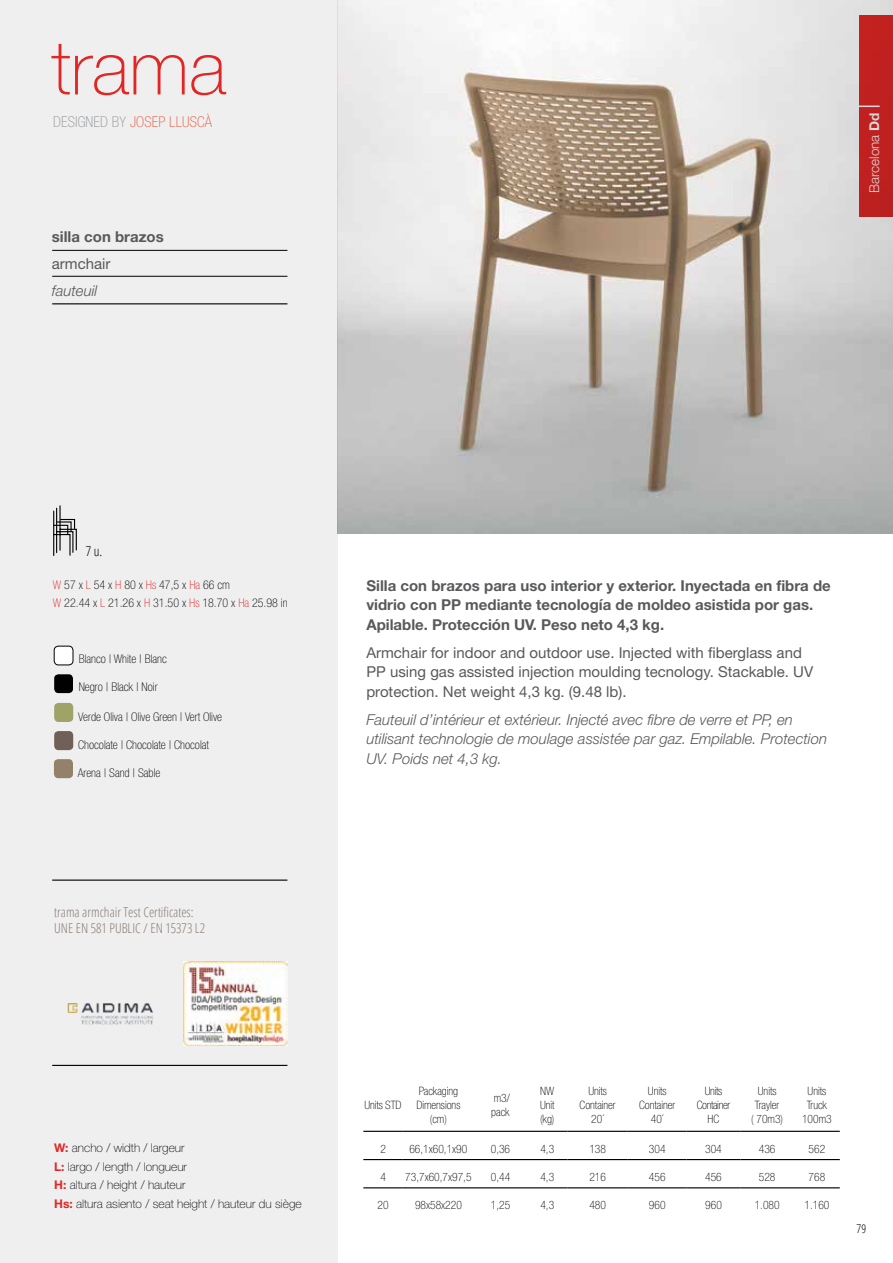
<style>
.page{position:relative;width:893px;height:1263px;background:#fff}
.page>*{position:absolute;margin:0;border:0;box-sizing:border-box;transform-origin:0 0}
.t1{font:100 75px "Helvetica Neue LT Std";color:#e12726}
.t2{font:700 15px/19.5px "Helvetica Neue LT Std";color:#58595b}
.t3{font:15px/19.5px "Helvetica Neue LT Std";color:#58595b}
.t4{font:italic 300 15px/19.5px "Helvetica Neue LT Std";color:#58595b}
.t5{font:100 condensed 15px "Helvetica Neue LT Std";letter-spacing:.01em;color:#e65b3f}
.t6{font:300 condensed 13.5px/16.2px "Open Sans";color:#887a70}
.t7{font:300 13.5px "Helvetica Neue LT Std";color:#fff}
.t8{font:300 condensed 13.5px "Open Sans";color:#000}
.t9{font:100 condensed 12px/18.6px "Helvetica Neue LT Std";color:#000}
.t10{font:100 12px/18.6px "Helvetica Neue LT Std";color:#000}
.t11{font:300 condensed 12px "Open Sans";color:#000}
.t12{font:100 condensed 11.55px/13.8px "Helvetica Neue LT Std";color:#000;text-align:center}
.t13{font:100 condensed 11.55px/13.8px "Helvetica Neue LT Std";letter-spacing:-.03em;color:#000;text-align:center}
.s1{color:#939598}
.s2{font-weight:700}
.s3{color:#e12726}
.s4{font-weight:700;color:#e12726}
</style>
<div class="page">
<div style="left:0;top:0;width:338px;height:1263px;background:#efeff0"></div>
<hr style="left:52px;top:250px;width:235px;height:1px;background:#000">
<hr style="left:52px;top:276px;width:235px;height:1px;background:#000">
<hr style="left:52px;top:303px;width:235px;height:1px;background:#000">
<hr style="left:52px;top:879px;width:235px;height:2px;background:#000">
<hr style="left:52px;top:1065px;width:235px;height:1px;background:#000">
<hr style="left:363px;top:1131px;width:40px;height:1px;background:#000">
<hr style="left:403px;top:1131px;width:71px;height:1px;background:#000">
<hr style="left:474px;top:1131px;width:53px;height:1px;background:#000">
<hr style="left:527px;top:1131px;width:41px;height:1px;background:#000">
<hr style="left:568px;top:1131px;width:60px;height:1px;background:#000">
<hr style="left:628px;top:1131px;width:59px;height:1px;background:#000">
<hr style="left:687px;top:1131px;width:53px;height:1px;background:#000">
<hr style="left:740px;top:1131px;width:54px;height:1px;background:#000">
<hr style="left:794px;top:1131px;width:46px;height:1px;background:#000">
<hr style="left:363px;top:1159px;width:40px;height:1px;background:#000">
<hr style="left:403px;top:1159px;width:71px;height:1px;background:#000">
<hr style="left:474px;top:1159px;width:53px;height:1px;background:#000">
<hr style="left:527px;top:1159px;width:41px;height:1px;background:#000">
<hr style="left:568px;top:1159px;width:60px;height:1px;background:#000">
<hr style="left:628px;top:1159px;width:59px;height:1px;background:#000">
<hr style="left:687px;top:1159px;width:53px;height:1px;background:#000">
<hr style="left:740px;top:1159px;width:54px;height:1px;background:#000">
<hr style="left:794px;top:1159px;width:46px;height:1px;background:#000">
<hr style="left:363px;top:1187px;width:40px;height:1px;background:#000">
<hr style="left:403px;top:1187px;width:71px;height:1px;background:#000">
<hr style="left:474px;top:1187px;width:53px;height:1px;background:#000">
<hr style="left:527px;top:1187px;width:41px;height:1px;background:#000">
<hr style="left:568px;top:1187px;width:60px;height:1px;background:#000">
<hr style="left:628px;top:1187px;width:59px;height:1px;background:#000">
<hr style="left:687px;top:1187px;width:53px;height:1px;background:#000">
<hr style="left:740px;top:1187px;width:54px;height:1px;background:#000">
<hr style="left:794px;top:1187px;width:46px;height:1px;background:#000">
<svg style="left:53px;top:505px;width:24px;height:51px"></svg>
<img style="left:54px;top:674px;width:19px;height:19px">
<img style="left:54px;top:646px;width:19px;height:19px">
<div style="left:54px;top:646px;width:19px;height:19px;border:1px solid #000;border-radius:4px"></div>
<img style="left:54px;top:731px;width:19px;height:19px">
<img style="left:54px;top:703px;width:19px;height:19px">
<img style="left:54px;top:759px;width:19px;height:19px">
<img style="left:67px;top:1003px;width:86px;height:22px">
<img style="left:184px;top:961px;width:104px;height:85px">
<img style="left:338px;top:0;width:555px;height:533px">
<h1 class="t1" style="left:51px;top:25px;width:176px">trama</h1>
<p class="t5" style="left:53px;top:113px;width:160px"><span class="s1">DESIGNED BY</span> JOSEP LLUSCÀ</p>
<p class="t2" style="left:52px;top:226px;width:113px">silla con brazos</p>
<p class="t3" style="left:52px;top:254px;width:60px">armchair</p>
<p class="t4" style="left:52px;top:281px;width:47px">fauteuil</p>
<p class="t7" style="left:866px;top:193px;width:82px;rotate:-90deg">Barcelona <span class="s2">Dd</span></p>
<p class="t8" style="left:86px;top:541px;width:18px">7 u.</p>
<p class="t9" style="left:53px;top:575px;width:236px"><span class="s3">W</span> 57 x <span class="s3">L</span> 54 x <span class="s3">H</span> 80 x <span class="s3">Hs</span> 47,5 x <span class="s3">Ha</span> 66 cm<br><span class="s3">W</span> 22.44 x <span class="s3">L</span> 21.26 x <span class="s3">H</span> 31.50 x <span class="s3">Hs</span> 18.70 x <span class="s3">Ha</span> 25.98 in</p>
<p class="t9" style="left:79px;top:650px;width:89px">Blanco | White | Blanc</p>
<p class="t9" style="left:79px;top:678px;width:80px">Negro | Black | Noir</p>
<p class="t9" style="left:78px;top:707px;width:145px">Verde Oliva | Olive Green | Vert Olive</p>
<p class="t9" style="left:78px;top:735px;width:132px">Chocolate | Chocolate | Chocolat</p>
<p class="t9" style="left:78px;top:763px;width:84px">Arena | Sand | Sable</p>
<p class="t6" style="left:54px;top:903px;width:152px">trama armchair Test Certificates:<br>UNE EN 581 PUBLIC / EN 15373 L2</p>
<p class="t10" style="left:54px;top:1138px;width:249px"><span class="s4">W:</span> ancho / width / largeur<br><span class="s4">L:</span> largo / length / longueur<br><span class="s4">H:</span> altura / height / hauteur<br><span class="s4">Hs:</span> altura asiento / seat height / hauteur du siège</p>
<p class="t2" style="left:366px;top:575px;width:466px">Silla con brazos para uso interior y exterior. Inyectada en fibra de vidrio con PP mediante tecnología de moldeo asistida por gas.<br>Apilable. Protección UV. Peso neto 4,3 kg.</p>
<p class="t3" style="left:366px;top:643px;width:448px">Armchair for indoor and outdoor use. Injected with fiberglass and<br>PP using gas assisted injection moulding tecnology. Stackable. UV protection. Net weight 4,3 kg. (9.48 lb).</p>
<p class="t4" style="left:366px;top:710px;width:462px">Fauteuil d’intérieur et extérieur. Injecté avec fibre de verre et PP, en utilisant technologie de moulage assistée par gaz. Empilable. Protection<br>UV. Poids net 4,3 kg.</p>
<p class="t12" style="left:365px;top:1098px;width:38px">Units STD</p>
<p class="t12" style="left:416px;top:1084px;width:46px">Packaging<br>Dimensions (cm)</p>
<p class="t12" style="left:491px;top:1091px;width:20px;text-align:left">m3/ pack</p>
<p class="t12" style="left:540px;top:1084px;width:16px;text-align:justify">NW Unit (kg)</p>
<p class="t12" style="left:580px;top:1084px;width:38px">Units<br>Container<br>20´</p>
<p class="t12" style="left:639px;top:1084px;width:38px">Units<br>Container<br>40´</p>
<p class="t13" style="left:697px;top:1084px;width:35px">Units<br>Container<br>HC</p>
<p class="t12" style="left:751px;top:1084px;width:33px">Units<br>Trayler<br>( 70m3)</p>
<p class="t12" style="left:802px;top:1084px;width:31px">Units<br>Truck<br>100m3</p>
<p class="t12" style="left:380px;top:1141px;width:7px">2</p>
<p class="t12" style="left:409px;top:1141px;width:59px">66,1x60,1x90</p>
<p class="t12" style="left:491px;top:1141px;width:21px">0,36</p>
<p class="t12" style="left:540px;top:1141px;width:15px">4,3</p>
<p class="t12" style="left:589px;top:1141px;width:18px">138</p>
<p class="t12" style="left:649px;top:1141px;width:18px">304</p>
<p class="t12" style="left:705px;top:1141px;width:18px">304</p>
<p class="t12" style="left:759px;top:1141px;width:18px">436</p>
<p class="t12" style="left:809px;top:1141px;width:18px">562</p>
<p class="t12" style="left:380px;top:1170px;width:7px">4</p>
<p class="t12" style="left:405px;top:1170px;width:68px">73,7x60,7x97,5</p>
<p class="t12" style="left:491px;top:1170px;width:21px">0,44</p>
<p class="t12" style="left:540px;top:1170px;width:15px">4,3</p>
<p class="t12" style="left:589px;top:1170px;width:18px">216</p>
<p class="t12" style="left:649px;top:1170px;width:18px">456</p>
<p class="t12" style="left:705px;top:1170px;width:18px">456</p>
<p class="t12" style="left:759px;top:1170px;width:18px">528</p>
<p class="t12" style="left:809px;top:1170px;width:18px">768</p>
<p class="t12" style="left:378px;top:1198px;width:13px">20</p>
<p class="t12" style="left:415px;top:1198px;width:48px">98x58x220</p>
<p class="t12" style="left:491px;top:1198px;width:21px">1,25</p>
<p class="t12" style="left:540px;top:1198px;width:15px">4,3</p>
<p class="t12" style="left:589px;top:1198px;width:18px">480</p>
<p class="t12" style="left:649px;top:1198px;width:18px">960</p>
<p class="t12" style="left:705px;top:1198px;width:18px">960</p>
<p class="t12" style="left:755px;top:1198px;width:26px">1.080</p>
<p class="t12" style="left:804px;top:1198px;width:26px">1.160</p>
<p class="t11" style="left:857px;top:1220px;width:11px">79</p>
</div>
